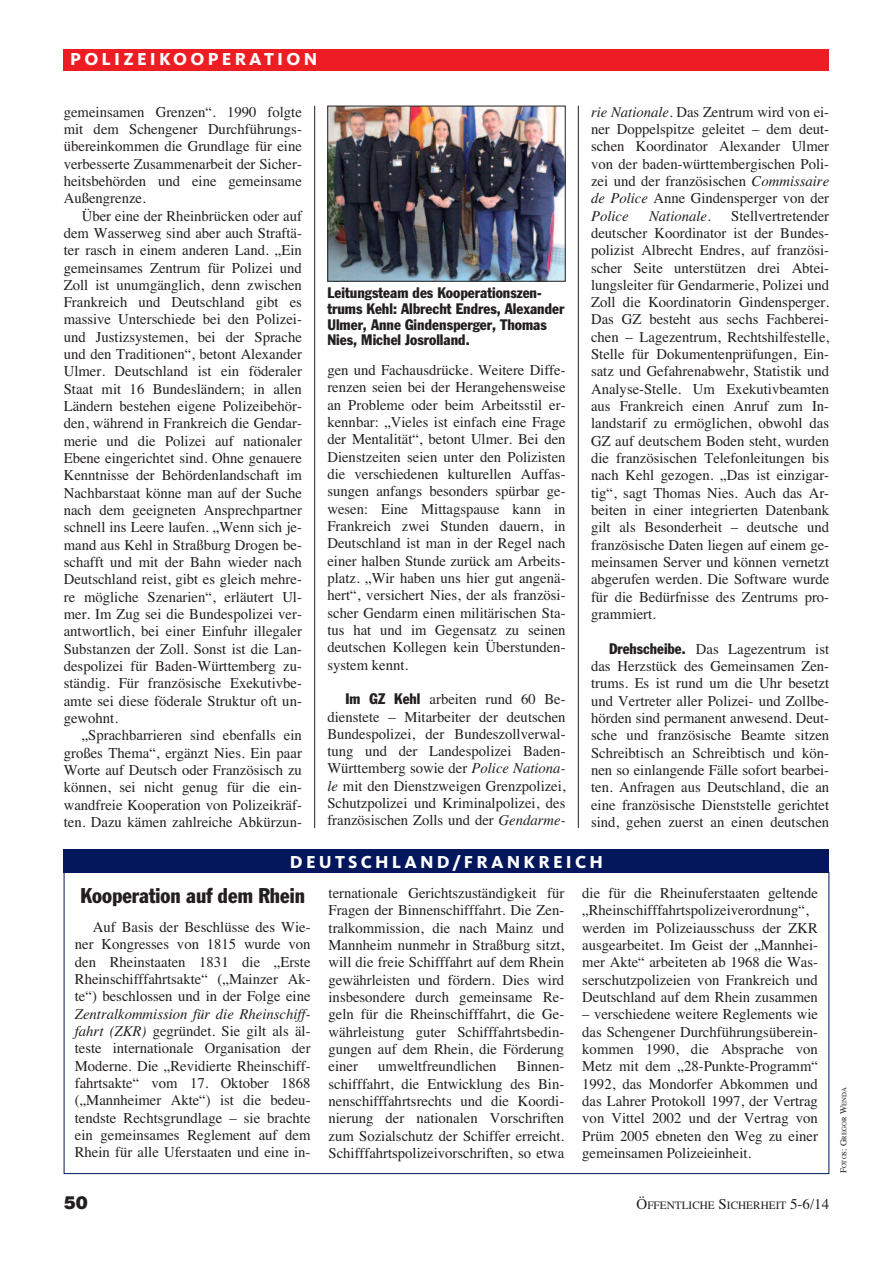
<style>
.page{position:relative;width:893px;height:1263px;background:#fff}
.page>*{position:absolute;margin:0;border:0;box-sizing:border-box;transform-origin:0 0}
.t1{font:condensed 21px "Franklin Gothic";color:#231f20}
.t2{font:800 18px "Kievit";letter-spacing:.175em;color:#fff}
.t3{font:900 18px "Helvetica";color:#231f20}
.t4{font:15px/17.2px "Times";color:#231f20;text-align:justify}
.t5{font:condensed 15px/15.8px "Franklin Gothic";color:#231f20}
.t6{font:italic 15px "Times";color:#231f20}
.t7{font:11.25px "Times";color:#231f20}
.t8{font:6.75px "Times";color:#231f20}
.s1{font-family:"Franklin Gothic";font-stretch:condensed}
.s2{font-style:italic}
.s3{font-size:15px}
.s4{font-size:9px}
</style>
<div class="page">
<hr style="left:314px;top:106px;width:1px;height:722px;background:#231f20">
<div style="left:64px;top:49px;width:765px;height:21px;background:#ee1d23"></div>
<img style="left:329px;top:108px;width:235px;height:172px">
<div style="left:327px;top:106px;width:239px;height:176px;border:1px solid #231f20"></div>
<hr style="left:578px;top:106px;width:1px;height:722px;background:#231f20">
<div style="left:64px;top:849px;width:765px;height:24px;background:#04175c"></div>
<p class="t2" style="left:70px;top:53px;width:248px">POLIZEIKOOPERATION</p>
<p class="t4" style="left:64px;top:103px;width:240px">gemeinsamen Grenzen“. 1990 folgte mit dem Schengener Durchführungs&shy;übereinkommen die Grundlage für eine verbesserte Zusammenarbeit der Sicher&shy;heitsbehörden und eine gemeinsame Außengrenze.</p>
<p class="t4" style="left:64px;top:207px;width:240px;text-indent:18px">Über eine der Rheinbrücken oder auf dem Wasserweg sind aber auch Straftä&shy;ter rasch in einem anderen Land. „Ein gemeinsames Zentrum für Polizei und Zoll ist unumgänglich, denn zwischen Frankreich und Deutschland gibt es massive Unterschiede bei den Polizei&shy;und Justizsystemen, bei der Sprache und den Traditionen“, betont Alexander Ulmer. Deutschland ist ein föderaler Staat mit 16 Bundesländern; in allen Ländern bestehen eigene Polizeibehör&shy;den, während in Frankreich die Gendar&shy;merie und die Polizei auf nationaler Ebene eingerichtet sind. Ohne genauere Kenntnisse der Behördenlandschaft im Nachbarstaat könne man auf der Suche nach dem geeigneten Ansprechpartner schnell ins Leere laufen. „Wenn sich je&shy;mand aus Kehl in Straßburg Drogen be&shy;schafft und mit der Bahn wieder nach Deutschland reist, gibt es gleich mehre&shy;re mögliche Szenarien“, erläutert Ul&shy;mer. Im Zug sei die Bundespolizei ver&shy;antwortlich, bei einer Einfuhr illegaler Substanzen der Zoll. Sonst ist die Lan&shy;despolizei für Baden-Württemberg zu&shy;ständig. Für französische Exekutivbe&shy;amte sei diese föderale Struktur oft un&shy;gewohnt.</p>
<p class="t4" style="left:64px;top:726px;width:240px;text-indent:18px">„Sprachbarrieren sind ebenfalls ein großes Thema“, ergänzt Nies. Ein paar Worte auf Deutsch oder Französisch zu können, sei nicht genug für die ein&shy;wandfreie Kooperation von Polizeikräf&shy;ten. Dazu kämen zahlreiche Abkürzun-</p>
<p class="t5" style="left:327px;top:286px;width:239px">Leitungsteam des Kooperationszen&shy;trums Kehl: Albrecht Endres, Alexander Ulmer, Anne Gindensperger, Thomas Nies, Michel Josrolland.</p>
<p class="t4" style="left:327px;top:361px;width:240px">gen und Fachausdrücke. Weitere Diffe&shy;renzen seien bei der Herangehensweise an Probleme oder beim Arbeitsstil er&shy;kennbar: „Vieles ist einfach eine Frage der Mentalität“, betont Ulmer. Bei den Dienstzeiten seien unter den Polizisten die verschiedenen kulturellen Auffas&shy;sungen anfangs besonders spürbar ge&shy;wesen: Eine Mittagspause kann in Frankreich zwei Stunden dauern, in Deutschland ist man in der Regel nach einer halben Stunde zurück am Arbeits&shy;platz. „Wir haben uns hier gut angenä&shy;hert“, versichert Nies, der als französi&shy;scher Gendarm einen militärischen Sta&shy;tus hat und im Gegensatz zu seinen deutschen Kollegen kein Überstunden&shy;system kennt.</p>
<p class="t4" style="left:327px;top:690px;width:240px;text-indent:18px"><span class="s1">Im GZ Kehl</span> arbeiten rund 60 Be&shy;dienstete – Mitarbeiter der deutschen Bundespolizei, der Bundeszollverwal&shy;tung und der Landespolizei Baden-Württemberg sowie der <span class="s2">Police Nationa&shy;le</span> mit den Dienstzweigen Grenzpolizei, Schutzpolizei und Kriminalpolizei, des französischen Zolls und der <span class="s2">Gendarme-</span></p>
<p class="t4" style="left:591px;top:103px;width:240px"><span class="s2">rie Nationale.</span> Das Zentrum wird von ei&shy;ner Doppelspitze geleitet – dem deut&shy;schen Koordinator Alexander Ulmer von der baden-württembergischen Poli&shy;zei und der französischen <span class="s2">Commissaire de Police</span> Anne Gindensperger von der <span class="s2">Police</span></p>
<p class="t4" style="left:591px;top:207px;width:240px;text-indent:140px">Stellvertretender deutscher Koordinator ist der Bundes&shy;polizist Albrecht Endres, auf französi&shy;scher Seite unterstützen drei Abtei&shy;lungsleiter für Gendarmerie, Polizei und Zoll die Koordinatorin Gindensperger.<br>Das GZ besteht aus sechs Fachberei&shy;chen – Lagezentrum, Rechtshilfestelle, Stelle für Dokumentenprüfungen, Ein&shy;satz und Gefahrenabwehr, Statistik und Analyse-Stelle. Um Exekutivbeamten aus Frankreich einen Anruf zum In&shy;landstarif zu ermöglichen, obwohl das GZ auf deutschem Boden steht, wurden die französischen Telefonleitungen bis nach Kehl gezogen. „Das ist einzigar&shy;tig“, sagt Thomas Nies. Auch das Ar&shy;beiten in einer integrierten Datenbank gilt als Besonderheit – deutsche und französische Daten liegen auf einem ge&shy;meinsamen Server und können vernetzt abgerufen werden. Die Software wurde für die Bedürfnisse des Zentrums pro&shy;grammiert.</p>
<p class="t4" style="left:591px;top:640px;width:240px;text-indent:18px"><span class="s1">Drehscheibe.</span> Das Lagezentrum ist das Herzstück des Gemeinsamen Zen&shy;trums. Es ist rund um die Uhr besetzt und Vertreter aller Polizei- und Zollbe&shy;hörden sind permanent anwesend. Deut&shy;sche und französische Beamte sitzen Schreibtisch an Schreibtisch und kön&shy;nen so einlangende Fälle sofort bearbei&shy;ten. Anfragen aus Deutschland, die an eine französische Dienststelle gerichtet sind, gehen zuerst an einen deutschen</p>
<p class="t6" style="left:649px;top:207px;width:63px">Nationale.</p>
<p class="t2" style="left:290px;top:856px;width:314px">DEUTSCHLAND/FRANKREICH</p>
<h1 class="t1" style="left:80px;top:888px;width:226px">Kooperation auf dem Rhein</h1>
<p class="t4" style="left:75px;top:918px;width:237px;text-indent:18px">Auf Basis der Beschlüsse des Wie&shy;ner Kongresses von 1815 wurde von den Rheinstaaten 1831 die „Erste Rheinschifffahrtsakte“ („Mainzer Ak&shy;te“) beschlossen und in der Folge eine</p>
<p class="t4" style="left:75px;top:1005px;width:237px"><span class="s2">Zentralkommission für die Rheinschiff&shy;fahrt (ZKR)</span> gegründet. Sie gilt als äl&shy;teste internationale Organisation der Moderne. Die „Revidierte Rheinschiff&shy;fahrtsakte“ vom 17. Oktober 1868 („Mannheimer Akte“) ist die bedeu&shy;tendste Rechtsgrundlage – sie brachte ein gemeinsames Reglement auf dem Rhein für alle Uferstaaten und eine in-</p>
<p class="t4" style="left:329px;top:884px;width:237px">ternationale Gerichtszuständigkeit für Fragen der Binnenschifffahrt. Die Zen&shy;tralkommission, die nach Mainz und Mannheim nunmehr in Straßburg sitzt, will die freie Schifffahrt auf dem Rhein gewährleisten und fördern. Dies wird insbesondere durch gemeinsame Re&shy;geln für die Rheinschifffahrt, die Ge&shy;währleistung guter Schifffahrtsbedin&shy;gungen auf dem Rhein, die Förderung einer</p>
<p class="t4" style="left:378px;top:1057px;width:120px">umweltfreundlichen</p>
<p class="t4" style="left:329px;top:1057px;width:237px;text-indent:188px">Binnen&shy;schifffahrt, die Entwicklung des Bin&shy;nenschifffahrtsrechts und die Koordi&shy;nierung der nationalen Vorschriften zum Sozialschutz der Schiffer erreicht.<br>Schifffahrtspolizeivorschriften, so etwa</p>
<p class="t4" style="left:582px;top:884px;width:237px;text-align:left">die für die Rheinuferstaaten geltende „Rheinschifffahrtspolizeiverordnung“, werden im Polizeiausschuss der ZKR ausgearbeitet. Im Geist der „Mannhei&shy;mer Akte“ arbeiteten ab 1968 die Was&shy;serschutzpolizeien von Frankreich und Deutschland auf dem Rhein zusammen</p>
<p class="t4" style="left:582px;top:1005px;width:237px">– verschiedene weitere Reglements wie das Schengener Durchführungsüberein&shy;kommen 1990, die Absprache von Metz mit dem „28-Punkte-Programm“ 1992, das Mondorfer Abkommen und das Lahrer Protokoll 1997, der Vertrag von Vittel 2002 und der Vertrag von Prüm 2005 ebneten den Weg zu einer gemeinsamen Polizeieinheit.</p>
<p class="t3" style="left:64px;top:1192px;width:26px">50</p>
<p class="t7" style="left:636px;top:1198px;width:194px"><span class="s3">Ö</span>FFENTLICHE <span class="s3">S</span>ICHERHEIT <span class="s3">5-6/14</span></p>
<p class="t8" style="left:840px;top:1173px;width:88px;rotate:-90deg"><span class="s4">F</span>OTOS<span class="s4">: G</span>REGOR <span class="s4">W</span>ENDA</p>
</div>
